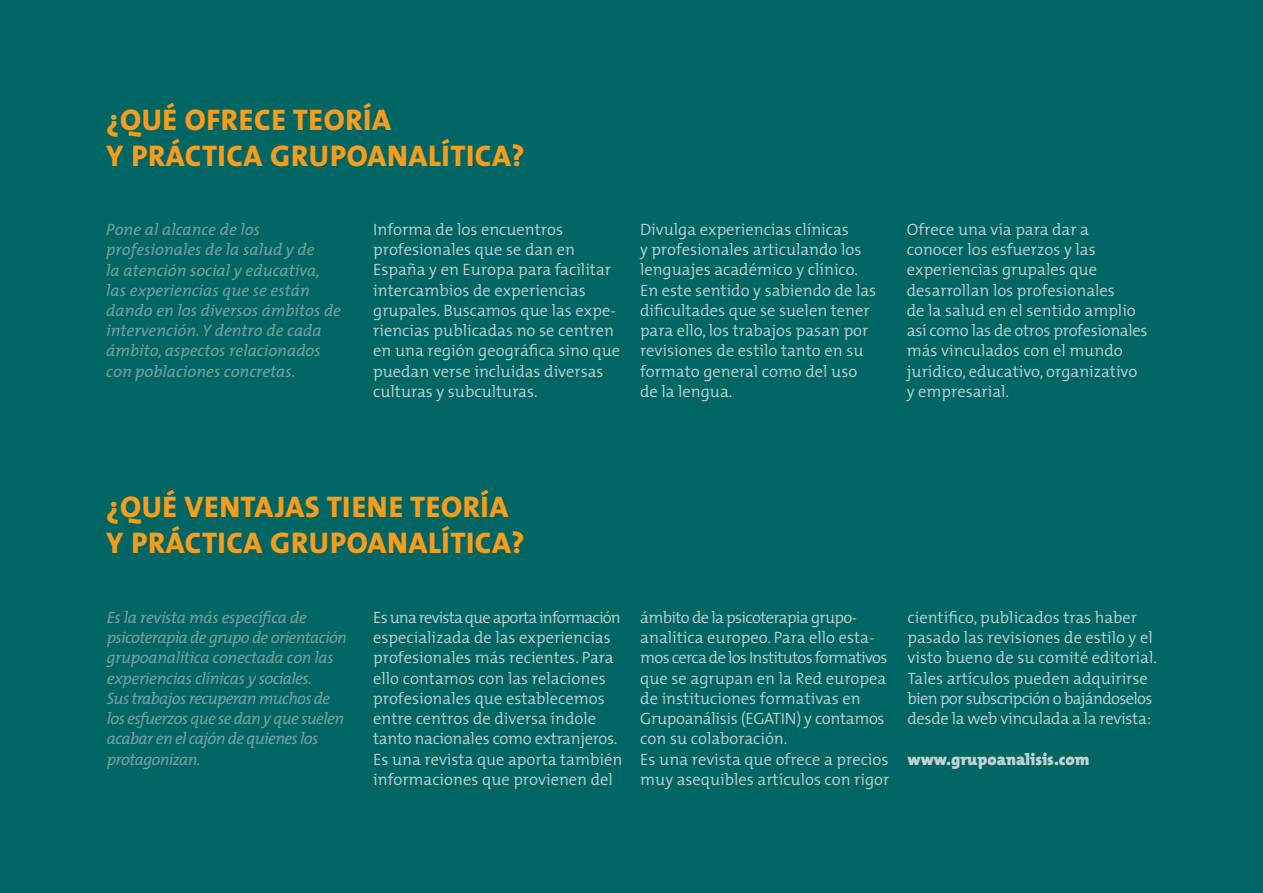
<style>
.page{position:relative;width:1263px;height:893px;background:#006663}
.page>*{position:absolute;margin:0;border:0;box-sizing:border-box;transform-origin:0 0}
.t1{font:800 30px/36px "The Mix";letter-spacing:.02em;color:#f89c1c}
.t2{font:300 16.5px/20.2px "The Mix";color:#c3d1d2}
.t3{font:italic 16.5px/20.2px "The Mix";letter-spacing:-.04em;color:#779e9f}
.t4{font:italic 16.5px/20.2px "The Mix";color:#779e9f}
.t5{font:900 16.5px "The Mix";color:#c3d1d2}
</style>
<div class="page">
<h1 class="t1" style="left:106px;top:102px;width:420px">¿QUÉ OFRECE TEORÍA<br>Y PRÁCTICA GRUPOANALÍTICA?</h1>
<p class="t2" style="left:373px;top:219px;width:248px">Informa de los encuentros profesionales que se dan en<br>España y en Europa para facilitar intercambios de experiencias grupales. Buscamos que las expe&shy;riencias publicadas no se centren en una región geográfica sino que puedan verse incluidas diversas culturas y subculturas.</p>
<p class="t2" style="left:907px;top:219px;width:242px">Ofrece una vía para dar a conocer los esfuerzos y las experiencias grupales que desarrollan los profesionales<br>de la salud en el sentido amplio así como las de otros profesionales más vinculados con el mundo jurídico, educativo, organizativo y empresarial.</p>
<p class="t4" style="left:106px;top:219px;width:236px">Pone al alcance de los profesionales de la salud y de<br>la atención social y educativa, las experiencias que se están dando en los diversos ámbitos de intervención. Y dentro de cada ámbito, aspectos relacionados con poblaciones concretas.</p>
<p class="t2" style="left:640px;top:219px;width:238px">Divulga experiencias clínicas<br>y profesionales articulando los lenguajes académico y clínico.<br>En este sentido y sabiendo de las dificultades que se suelen tener para ello, los trabajos pasan por revisiones de estilo tanto en su formato general como del uso de la lengua.</p>
<h1 class="t1" style="left:106px;top:489px;width:420px">¿QUÉ VENTAJAS TIENE TEORÍA<br>Y PRÁCTICA GRUPOANALÍTICA?</h1>
<p class="t3" style="left:107px;top:607px;width:242px">Es la revista más específica de psicoterapia de grupo de orientación grupoanalítica conectada con las experiencias clínicas y sociales.<br>Sus trabajos recuperan muchos de los esfuerzos que se dan y que suelen acabar en el cajón de quienes los protagonizan.</p>
<p class="t2" style="left:373px;top:607px;width:251px">Es una revista que aporta información especializada de las experiencias profesionales más recientes. Para ello contamos con las relaciones profesionales que establecemos entre centros de diversa índole tanto nacionales como extranjeros.<br>Es una revista que aporta también informaciones que provienen del</p>
<p class="t2" style="left:640px;top:607px;width:251px">ámbito de la psicoterapia grupo&shy;analítica europeo. Para ello esta&shy;mos cerca de los Institutos formativos que se agrupan en la Red europea de instituciones formativas en<br>Grupoanálisis (EGATIN) y contamos con su colaboración.<br>Es una revista que ofrece a precios muy asequibles artículos con rigor</p>
<p class="t2" style="left:907px;top:607px;width:251px">científico, publicados tras haber pasado las revisiones de estilo y el visto bueno de su comité editorial.<br>Tales artículos pueden adquirirse bien por subscripción o bajándoselos desde la web vinculada a la revista:</p>
<p class="t5" style="left:907px;top:745px;width:183px">www.grupoanalisis.com</p>
</div>
